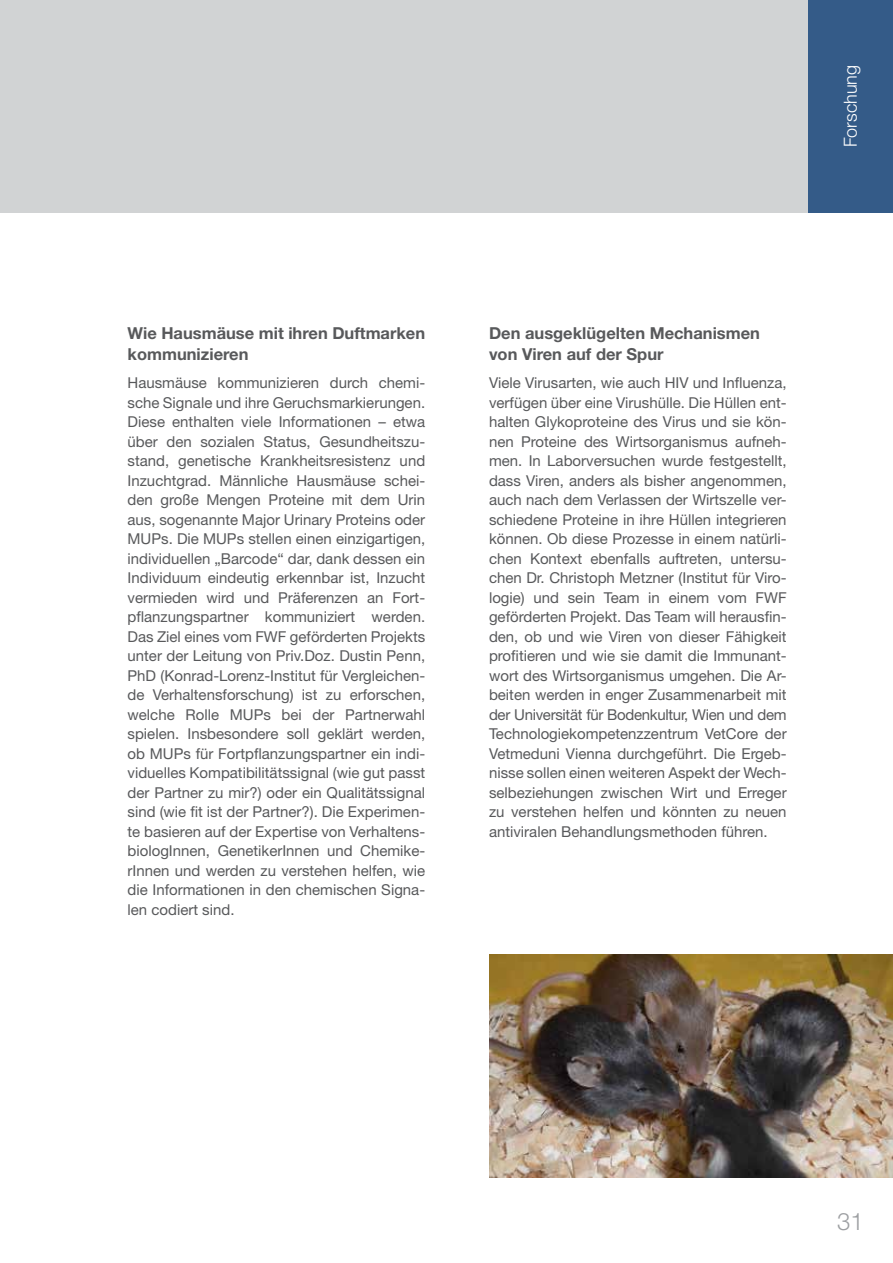
<style>
.page{position:relative;width:893px;height:1263px;background:#fff}
.page>*{position:absolute;margin:0;border:0;box-sizing:border-box;transform-origin:0 0}
.t1{font:300 24px "Helvetica Neue LT Std";color:#9d9fa2}
.t2{font:300 18px "Helvetica Neue LT Std";color:#fff}
.t3{font:700 16.5px/21px "Helvetica Neue LT Std";color:#58595b}
.t4{font:15px/19.5px "Helvetica Neue LT Std";color:#58595b;text-align:justify}
</style>
<div class="page">
<div style="left:0;top:0;width:893px;height:213px;background:#d1d3d4"></div>
<div style="left:808px;top:0;width:85px;height:213px;background:#345b88"></div>
<img style="left:489px;top:955px;width:404px;height:223px">
<p class="t2" style="left:839px;top:147px;width:84px;rotate:-90deg">Forschung</p>
<p class="t3" style="left:128px;top:322px;width:299px">Wie Hausmäuse mit ihren Duftmarken kommunizieren</p>
<p class="t4" style="left:128px;top:373px;width:299px">Hausmäuse kommunizieren durch chemi&shy;sche Signale und ihre Geruchsmarkierungen.<br>Diese enthalten viele Informationen – etwa über den sozialen Status, Gesundheitszu&shy;stand, genetische Krankheitsresistenz und Inzuchtgrad. Männliche Hausmäuse schei&shy;den große Mengen Proteine mit dem Urin aus, sogenannte Major Urinary Proteins oder MUPs. Die MUPs stellen einen einzigartigen, individuellen „Barcode“ dar, dank dessen ein Individuum eindeutig erkennbar ist, Inzucht vermieden wird und Präferenzen an Fort&shy;pflanzungspartner kommuniziert werden.<br>Das Ziel eines vom FWF geförderten Projekts unter der Leitung von Priv.Doz. Dustin Penn, PhD (Konrad-Lorenz-Institut für Vergleichen&shy;de Verhaltensforschung) ist zu erforschen, welche Rolle MUPs bei der Partnerwahl spielen. Insbesondere soll geklärt werden, ob MUPs für Fortpflanzungspartner ein indi&shy;viduelles Kompatibilitätssignal (wie gut passt der Partner zu mir?) oder ein Qualitätssignal sind (wie fit ist der Partner?). Die Experimen&shy;te basieren auf der Expertise von Verhaltens&shy;biologInnen, GenetikerInnen und Chemike&shy;rInnen und werden zu verstehen helfen, wie die Informationen in den chemischen Signa&shy;len codiert sind.</p>
<p class="t3" style="left:489px;top:322px;width:272px">Den ausgeklügelten Mechanismen von Viren auf der Spur</p>
<p class="t4" style="left:489px;top:373px;width:299px">Viele Virusarten, wie auch HIV und Influenza, verfügen über eine Virushülle. Die Hüllen ent&shy;halten Glykoproteine des Virus und sie kön&shy;nen Proteine des Wirtsorganismus aufneh&shy;men. In Laborversuchen wurde festgestellt, dass Viren, anders als bisher angenommen, auch nach dem Verlassen der Wirtszelle ver&shy;schiedene Proteine in ihre Hüllen integrieren können. Ob diese Prozesse in einem natürli&shy;chen Kontext ebenfalls auftreten, untersu&shy;chen Dr. Christoph Metzner (Institut für Viro&shy;logie) und sein Team in einem vom FWF geförderten Projekt. Das Team will herausfin&shy;den, ob und wie Viren von dieser Fähigkeit profitieren und wie sie damit die Immunant&shy;wort des Wirtsorganismus umgehen. Die Ar&shy;beiten werden in enger Zusammenarbeit mit der Universität für Bodenkultur, Wien und dem Technologiekompetenzzentrum VetCore der Vetmeduni Vienna durchgeführt. Die Ergeb&shy;nisse sollen einen weiteren Aspekt der Wech&shy;selbeziehungen zwischen Wirt und Erreger zu verstehen helfen und könnten zu neuen antiviralen Behandlungsmethoden führen.</p>
<h1 class="t1" style="left:837px;top:1207px;width:28px">31</h1>
</div>
